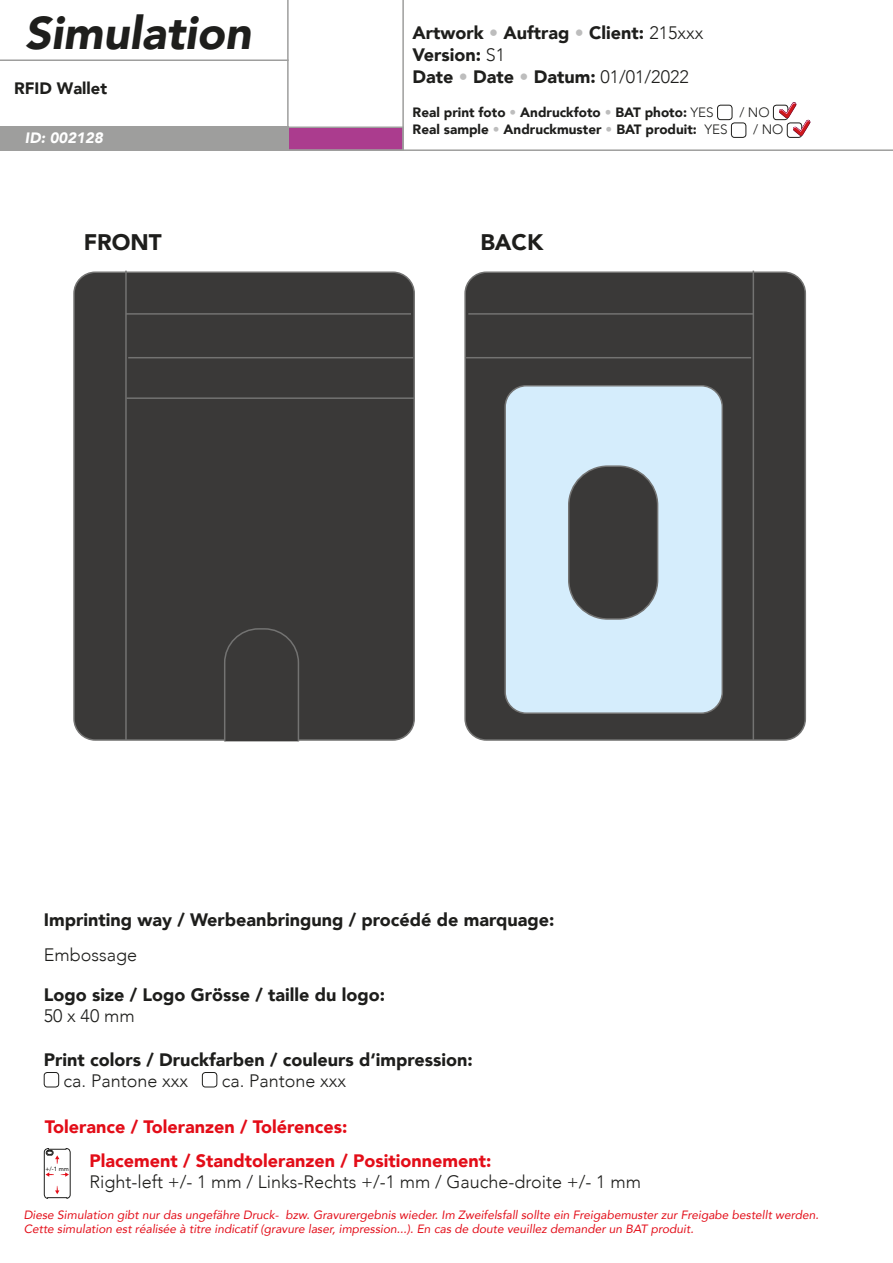
<style>
.page{position:relative;width:893px;height:1263px;background:#fff}
.page>*{position:absolute;margin:0;border:0;box-sizing:border-box;transform-origin:0 0}
.t1{font:italic 900 45.9px "Avenir";color:#1e1e1c}
.t2{font:900 22.5px "Avenir";color:#1e1e1c}
.t3{font:900 18px/21.6px "Avenir";color:#1e1e1c}
.t4{font:300 18px "Avenir";color:#1e1e1c}
.t5{font:900 18px "Avenir";color:#e30d18}
.t6{font:900 16.5px "Avenir";color:#1e1e1c}
.t7{font:italic 900 15px "Avenir";color:#fff}
.t8{font:900 13.5px "Avenir";color:#1e1e1c}
.t9{font:300 13.5px "Avenir";color:#1e1e1c}
.t10{font:italic 12px/14.4px "Avenir";color:#e30d18}
.t11{font:500 6px "Avenir";color:#1e1e1c}
.s1{color:#bdbdbd}
.s2{font-weight:300}
</style>
<div class="page">
<div style="left:287px;top:126px;width:117px;height:25px;background:#ab3c8e;border:2px solid #9e9e9d"></div>
<div style="left:0;top:126px;width:289px;height:25px;background:#9e9e9d"></div>
<hr style="left:0;top:149px;width:893px;height:2px;background:#9e9e9d">
<hr style="left:287px;top:0;width:2px;height:151px;background:#9e9e9d">
<div style="left:717px;top:105px;width:15px;height:15px;border:1px solid #1e1e1c;border-radius:3px"></div>
<div style="left:773px;top:105px;width:15px;height:15px;border:1px solid #1e1e1c;border-radius:3px"></div>
<div style="left:731px;top:123px;width:15px;height:15px;border:1px solid #1e1e1c;border-radius:3px"></div>
<div style="left:787px;top:123px;width:15px;height:15px;border:1px solid #1e1e1c;border-radius:3px"></div>
<svg style="left:779px;top:102px;width:32px;height:34px"></svg>
<hr style="left:402px;top:0;width:2px;height:151px;background:#9e9e9d">
<div style="left:44px;top:1072px;width:15px;height:15px;border:1px solid #1e1e1c;border-radius:3px"></div>
<div style="left:202px;top:1072px;width:15px;height:15px;border:1px solid #1e1e1c;border-radius:3px"></div>
<hr style="left:0;top:59px;width:289px;height:2px;background:#9e9e9d">
<svg style="left:44px;top:1148px;width:27px;height:51px"></svg>
<div style="left:74px;top:272px;width:340px;height:468px;background:#3a3938;border-radius:21px"></div>
<div style="left:73px;top:271px;width:342px;height:470px;border:2px solid #737372;border-radius:21px"></div>
<hr style="left:125px;top:271px;width:2px;height:469px;background:#737372">
<hr style="left:126px;top:313px;width:285px;height:2px;background:#737372">
<hr style="left:128px;top:357px;width:285px;height:1px;background:#737372">
<hr style="left:127px;top:397px;width:287px;height:2px;background:#737372">
<svg style="left:223px;top:628px;width:77px;height:114px"></svg>
<div style="left:465px;top:272px;width:340px;height:468px;background:#3a3938;border-radius:21px"></div>
<div style="left:464px;top:271px;width:342px;height:470px;border:2px solid #737372;border-radius:21px"></div>
<hr style="left:753px;top:271px;width:1px;height:469px;background:#737372">
<hr style="left:468px;top:313px;width:285px;height:2px;background:#737372">
<hr style="left:466px;top:357px;width:285px;height:1px;background:#737372">
<div style="left:505px;top:386px;width:217px;height:327px;background:#d5edfc;border-radius:21px"></div>
<div style="left:504px;top:385px;width:219px;height:329px;border:2px solid #737372;border-radius:21px"></div>
<div style="left:569px;top:466px;width:89px;height:153px;background:#3a3938;border-radius:39px"></div>
<div style="left:568px;top:465px;width:90px;height:155px;border:2px solid #737372;border-radius:39px"></div>
<h1 class="t1" style="left:25px;top:-5px;width:228px">Simulation</h1>
<h3 class="t6" style="left:14px;top:74px;width:94px">RFID Wallet</h3>
<p class="t7" style="left:25px;top:126px;width:79px">ID: 002128</p>
<h3 class="t3" style="left:413px;top:22px;width:292px">Artwork <span class="s1">•</span> Auftrag <span class="s1">•</span> Client: <span class="s2">215xxx<br></span>Version: <span class="s2">S1<br></span>Date <span class="s1">•</span> Date <span class="s1">•</span> Datum: <span class="s2">01/01/2022</span></h3>
<p class="t8" style="left:413px;top:100px;width:303px">Real print foto <span class="s1">•</span> Andruckfoto <span class="s1">•</span> BAT photo: <span class="s2">YES</span></p>
<p class="t9" style="left:739px;top:104px;width:32px">/ NO</p>
<p class="t8" style="left:413px;top:118px;width:317px">Real sample <span class="s1">•</span> Andruckmuster <span class="s1">•</span> BAT produit: <span class="s2">YES</span></p>
<p class="t9" style="left:753px;top:122px;width:32px">/ NO</p>
<h2 class="t2" style="left:84px;top:223px;width:79px">FRONT</h2>
<h2 class="t2" style="left:480px;top:223px;width:64px">BACK</h2>
<h3 class="t3" style="left:44px;top:908px;width:512px">Imprinting way / Werbeanbringung / procédé de marquage:</h3>
<h3 class="t4" style="left:44px;top:944px;width:95px">Embossage</h3>
<h3 class="t3" style="left:44px;top:983px;width:343px">Logo size / Logo Grösse / taille du logo:</h3>
<h3 class="t4" style="left:44px;top:1005px;width:92px">50 x 40 mm</h3>
<h3 class="t3" style="left:44px;top:1048px;width:430px">Print colors / Druckfarben / couleurs d‘impression:</h3>
<h3 class="t4" style="left:64px;top:1070px;width:126px">ca. Pantone xxx</h3>
<h3 class="t4" style="left:222px;top:1070px;width:126px">ca. Pantone xxx</h3>
<h3 class="t5" style="left:45px;top:1111px;width:304px">Tolerance / Toleranzen / Tolérences:</h3>
<p class="t11" style="left:46px;top:1164px;width:25px">+/-1 mm</p>
<h3 class="t5" style="left:89px;top:1145px;width:403px">Placement / Standtoleranzen / Positionnement:</h3>
<h3 class="t4" style="left:89px;top:1171px;width:553px">Right-left +/- 1 mm / Links-Rechts +/-1 mm / Gauche-droite +/- 1 mm</h3>
<p class="t10" style="left:24px;top:1207px;width:797px">Diese Simulation gibt nur das ungefähre Druck- bzw. Gravurergebnis wieder. Im Zweifelsfall sollte ein Freigabemuster zur Freigabe bestellt werden.<br>Cette simulation est réalisée à titre indicatif (gravure laser, impression...). En cas de doute veuillez demander un BAT produit.</p>
</div>
